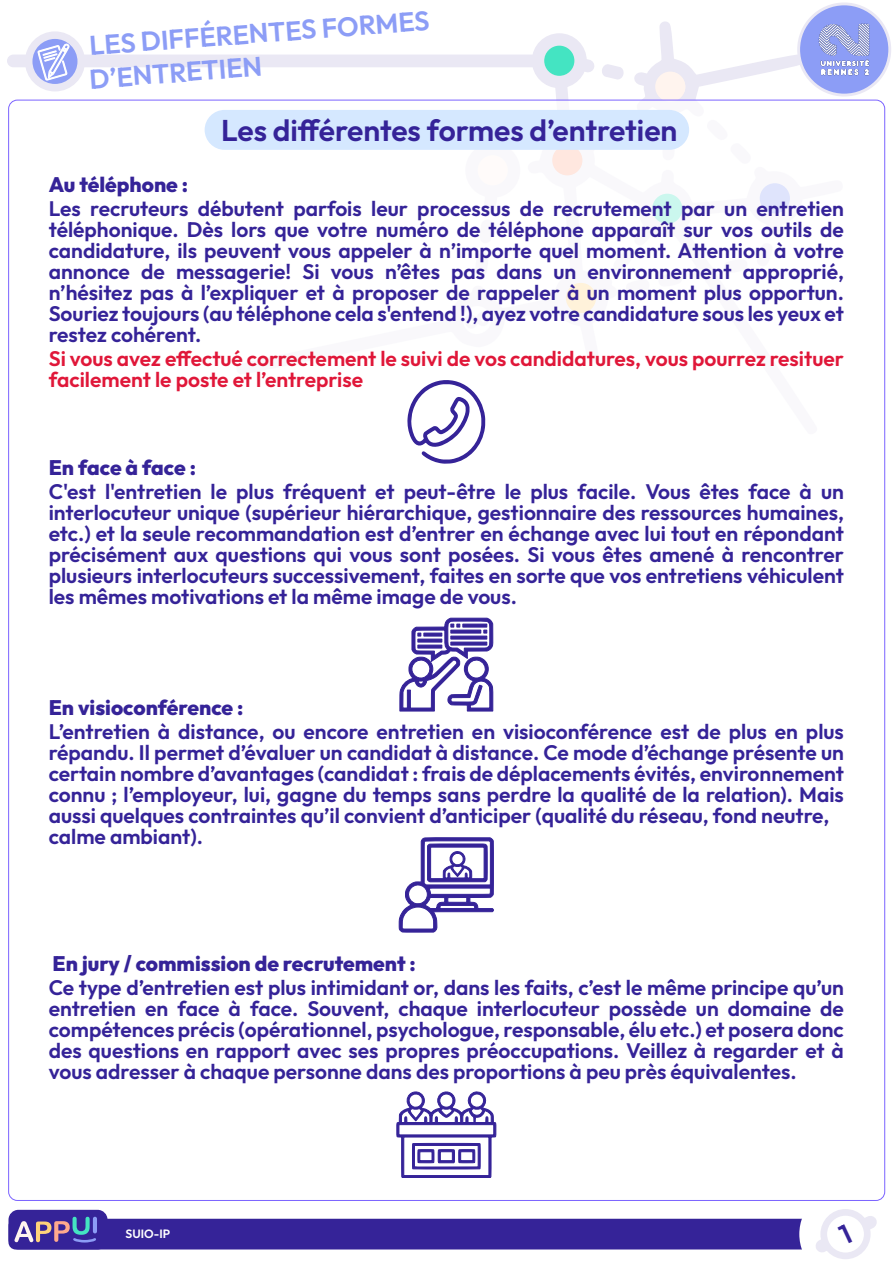
<style>
.page{position:relative;width:893px;height:1264px;background:#fff}
.page>*{position:absolute;margin:0;border:0;box-sizing:border-box;transform-origin:0 0}
.t1{font:600 30px "Outfit";color:#352398}
.t2{font:600 27px/33.6px "Outfit";color:#8c9df6}
.t3{font:600 21px/21px "Outfit";color:#352398;text-align:justify}
.t4{font:600 21px/21px "Outfit";color:#e01739}
.t5{font:800 21px "Outfit";color:#352398}
.t6{font:600 12px "Outfit";color:#fff}
</style>
<div class="page">
<svg style="left:236px;top:21px;width:607px;height:79px"></svg>
<div style="left:7px;top:55px;width:551px;height:12px;background:#eae8f4;border-radius:6px"></div>
<svg style="left:584px;top:53px;width:11px;height:20px"></svg>
<svg style="left:633px;top:72px;width:23px;height:15px"></svg>
<svg style="left:601px;top:64px;width:23px;height:16px"></svg>
<div style="left:655px;top:72px;width:30px;height:30px;background:#fff4ee;border-radius:50%"></div>
<div style="left:532px;top:33px;width:55px;height:55px;background:#eae8f4;border-radius:50%"></div>
<div style="left:544px;top:46px;width:30px;height:30px;background:#44e4c2;border-radius:50%"></div>
<svg style="left:797px;top:2px;width:94px;height:94px;background:#a5b1f5"></svg>
<img style="left:813px;top:19px;width:62px;height:61px">
<div style="left:9px;top:1218px;width:875px;height:31px;background:#352398;border-radius:7px"></div>
<div style="left:9px;top:1209px;width:99px;height:40px;background:#352398;border-radius:10px"></div>
<svg style="left:15px;top:1216px;width:82px;height:26px"></svg>
<div style="left:8px;top:100px;width:877px;height:1100px;background:#fff;border:1px solid #7b63ff;border-radius:9px"></div>
<div style="left:25px;top:31px;width:60px;height:60px;background:#eae8f4;border-radius:50%"></div>
<svg style="left:32px;top:38px;width:46px;height:46px"></svg>
<div style="left:205px;top:110px;width:484px;height:40px;background:#d5e8ff;border-radius:20px"></div>
<svg style="left:407px;top:380px;width:79px;height:84px"></svg>
<svg style="left:399px;top:617px;width:94px;height:94px"></svg>
<svg style="left:399px;top:837px;width:95px;height:95px"></svg>
<svg style="left:396px;top:1091px;width:100px;height:86px"></svg>
<svg style="left:799px;top:1186px;width:87px;height:73px"></svg>
<p class="t2" style="left:86px;top:28px;width:345px;rotate:-4deg">LES DIFFÉRENTES FORMES<br>D’ENTRETIEN</p>
<h1 class="t1" style="left:221px;top:110px;width:458px">Les différentes formes d’entretien</h1>
<p class="t5" style="left:49px;top:170px;width:141px">Au téléphone :</p>
<p class="t3" style="left:49px;top:197px;width:797px">Les recruteurs débutent parfois leur processus de recrutement par un entretien téléphonique. Dès lors que votre numéro de téléphone apparaît sur vos outils de candidature, ils peuvent vous appeler à n’importe quel moment. Attention à votre annonce de messagerie! Si vous n’êtes pas dans un environnement approprié, n’hésitez pas à l’expliquer et à proposer de rappeler à un moment plus opportun.<br>Souriez toujours (au téléphone cela s'entend !), ayez votre candidature sous les yeux et restez cohérent.</p>
<p class="t4" style="left:49px;top:347px;width:796px">Si vous avez effectué correctement le suivi de vos candidatures, vous pourrez resituer facilement le poste et l’entreprise</p>
<p class="t5" style="left:49px;top:454px;width:149px">En face à face :</p>
<p class="t3" style="left:49px;top:481px;width:797px">C'est l'entretien le plus fréquent et peut-être le plus facile. Vous êtes face à un interlocuteur unique (supérieur hiérarchique, gestionnaire des ressources humaines, etc.) et la seule recommandation est d’entrer en échange avec lui tout en répondant précisément aux questions qui vous sont posées. Si vous êtes amené à rencontrer plusieurs interlocuteurs successivement, faites en sorte que vos entretiens véhiculent les mêmes motivations et la même image de vous.</p>
<p class="t5" style="left:49px;top:694px;width:196px">En visioconférence :</p>
<p class="t3" style="left:49px;top:721px;width:797px;text-align:left">L’entretien à distance, ou encore entretien en visioconférence est de plus en plus répandu. Il permet d’évaluer un candidat à distance. Ce mode d’échange présente un certain nombre d’avantages (candidat : frais de déplacements évités, environnement connu ; l’employeur, lui, gagne du temps sans perdre la qualité de la relation). Mais aussi quelques contraintes qu’il convient d’anticiper (qualité du réseau, fond neutre, calme ambiant).</p>
<p class="t5" style="left:53px;top:949px;width:365px">En jury / commission de recrutement :</p>
<p class="t3" style="left:49px;top:976px;width:797px">Ce type d’entretien est plus intimidant or, dans les faits, c’est le même principe qu’un entretien en face à face. Souvent, chaque interlocuteur possède un domaine de compétences précis (opérationnel, psychologue, responsable, élu etc.) et posera donc des questions en rapport avec ses propres préoccupations. Veillez à regarder et à vous adresser à chaque personne dans des proportions à peu près équivalentes.</p>
<p class="t6" style="left:125px;top:1226px;width:46px">SUIO-IP</p>
</div>
